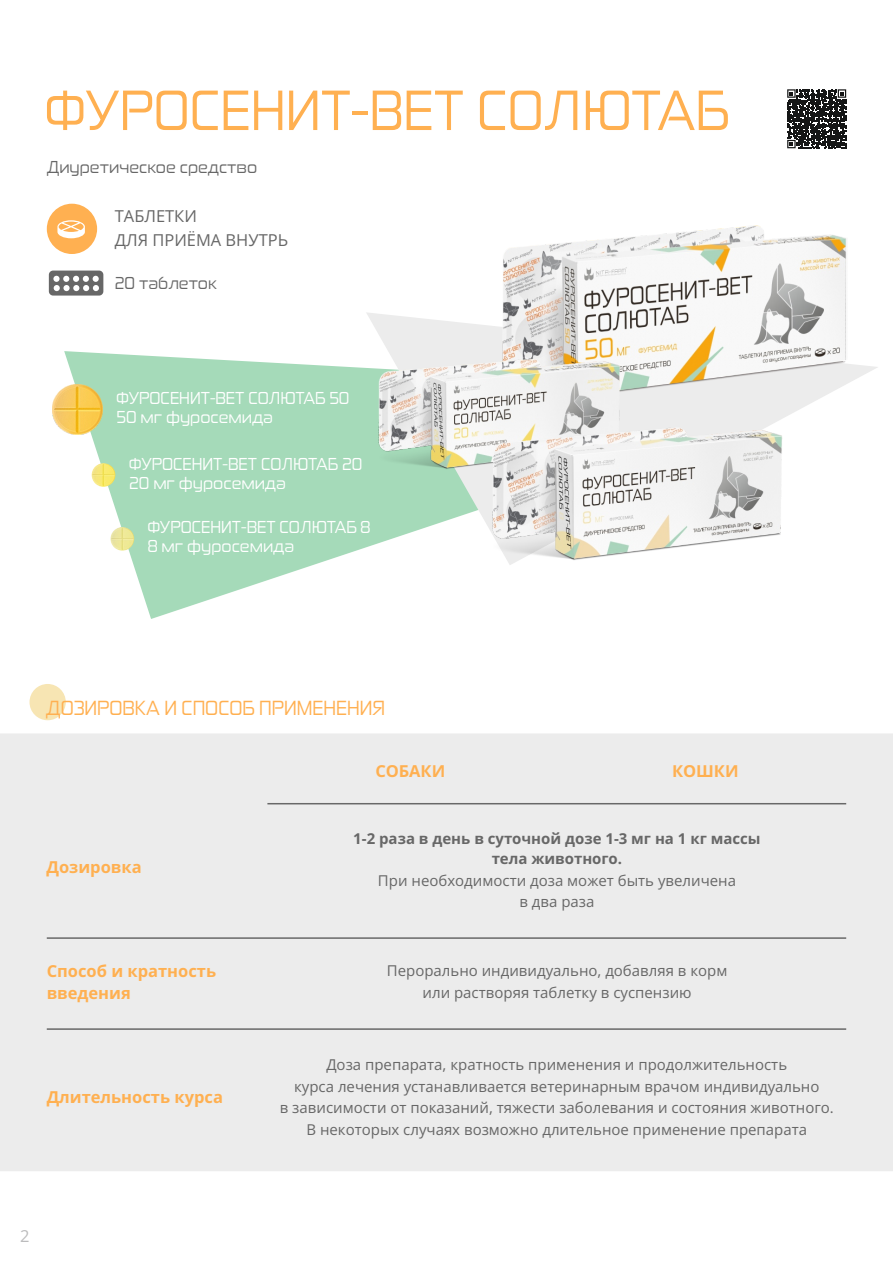
<style>
.page{position:relative;width:893px;height:1263px;background:#fff}
.page>*{position:absolute;margin:0;border:0;box-sizing:border-box;transform-origin:0 0}
.t1{font:54px "Zekton Rg";color:#ffb051}
.t2{font:19.5px "Zekton Rg";color:#ffb051}
.t3{font:16.5px/19px "Zekton Rg";color:#fff}
.t4{font:700 16.5px/22.5px "Open Sans";color:#ffb051}
.t5{font:16.5px "Zekton Rg";color:#676767}
.t6{font:16.5px/24px "Open Sans";color:#676767}
.t7{font:16.5px "Open Sans";color:#bcbcbd}
.t8{font:15px/21.6px "Open Sans";color:#676767;text-align:center}
.t9{font:700 15px/20.4px "Open Sans";color:#676767;text-align:center}
</style>
<div class="page">
<svg style="left:64px;top:351px;width:302px;height:268px;fill:#a5dab9"></svg>
<div style="left:47px;top:204px;width:50px;height:50px;background:#ffb051;border-radius:50%"></div>
<svg style="left:57px;top:220px;width:28px;height:18px"></svg>
<svg style="left:49px;top:271px;width:54px;height:25px"></svg>
<img style="left:92px;top:463px;width:23px;height:24px;border-radius:50%">
<img style="left:52px;top:384px;width:50px;height:51px">
<svg style="left:787px;top:89px;width:59px;height:59px"></svg>
<svg style="left:366px;top:313px;width:512px;height:252px"></svg>
<img style="left:493px;top:225px;width:357px;height:177px">
<img style="left:375px;top:356px;width:249px;height:117px">
<img style="left:488px;top:424px;width:299px;height:140px">
<img style="left:111px;top:527px;width:23px;height:23px;border-radius:50%">
<div style="left:0;top:733px;width:893px;height:438px;background:#ececec"></div>
<hr style="left:267px;top:803px;width:579px;height:1px;background:#686868">
<div style="left:30px;top:684px;width:36px;height:36px;background:#f7e5b3;border-radius:50%"></div>
<hr style="left:47px;top:937px;width:799px;height:2px;background:#686868">
<hr style="left:47px;top:1028px;width:799px;height:2px;background:#686868">
<h1 class="t1" style="left:45px;top:87px;width:686px">ФУРОСЕНИТ-ВЕТ СОЛЮТАБ</h1>
<p class="t5" style="left:47px;top:160px;width:212px">Диуретическое средство</p>
<p class="t6" style="left:115px;top:204px;width:175px">ТАБЛЕТКИ<br>ДЛЯ ПРИЁМА ВНУТРЬ</p>
<p class="t5" style="left:115px;top:276px;width:104px">20 таблеток</p>
<p class="t3" style="left:116px;top:390px;width:234px">ФУРОСЕНИТ-ВЕТ СОЛЮТАБ 50<br>50 мг фуросемида</p>
<p class="t3" style="left:129px;top:455px;width:235px">ФУРОСЕНИТ-ВЕТ СОЛЮТАБ 20<br>20 мг фуросемида</p>
<p class="t3" style="left:148px;top:519px;width:224px">ФУРОСЕНИТ-ВЕТ СОЛЮТАБ 8<br>8 мг фуросемида</p>
<h2 class="t2" style="left:46px;top:700px;width:340px">ДОЗИРОВКА И СПОСОБ ПРИМЕНЕНИЯ</h2>
<p class="t4" style="left:46px;top:857px;width:97px">Дозировка</p>
<p class="t4" style="left:47px;top:961px;width:171px">Способ и кратность введения</p>
<p class="t4" style="left:47px;top:1087px;width:178px">Длительность курса</p>
<p class="t4" style="left:376px;top:761px;width:71px">СОБАКИ</p>
<p class="t4" style="left:672px;top:761px;width:68px">КОШКИ</p>
<p class="t9" style="left:353px;top:830px;width:409px">1-2 раза в день в суточной дозе 1-3 мг на 1 кг массы тела животного.</p>
<p class="t8" style="left:378px;top:869px;width:360px">При необходимости доза может быть увеличена в два раза</p>
<p class="t8" style="left:387px;top:959px;width:342px">Перорально индивидуально, добавляя в корм или растворяя таблетку в суспензию</p>
<p class="t8" style="left:280px;top:1053px;width:556px">Доза препарата, кратность применения и продолжительность<br>курса лечения устанавливается ветеринарным врачом индивидуально<br>в зависимости от показаний, тяжести заболевания и состояния животного.<br>В некоторых случаях возможно длительное применение препарата</p>
<p class="t7" style="left:20px;top:1224px;width:11px">2</p>
</div>
